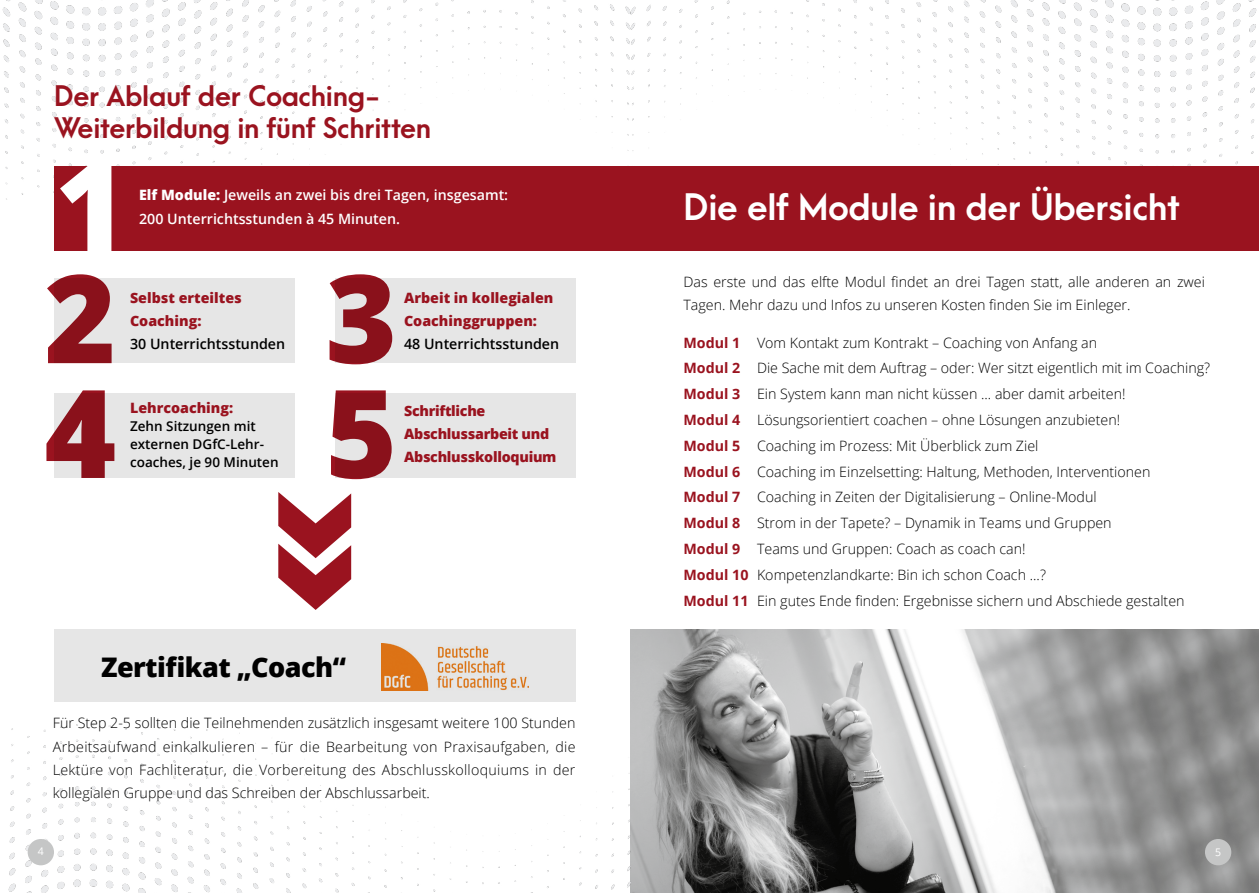
<style>
.page{position:relative;width:1259px;height:893px;background:#fff}
.page>*{position:absolute;margin:0;border:0;box-sizing:border-box;transform-origin:0 0}
.t1{font:800 122.7px "Open Sans";color:#9a131f}
.t2{font:800 122.7px "Open Sans";color:#fff}
.t3{font:700 34.8px "Arca Majora 3";letter-spacing:-.01em;color:#fff}
.t4{font:700 27px/32.4px "Arca Majora 3";letter-spacing:-.01em;color:#9a131f}
.t5{font:800 27px "Open Sans";letter-spacing:-.02em;color:#000}
.t6{font:300 14.25px/25.8px "Open Sans";color:#000}
.t7{font:600 14.25px/23.2px "Open Sans";color:#fff}
.t8{font:800 14.25px/23.2px "Open Sans";color:#9a131f}
.t9{font:800 14.25px/23.2px "Open Sans";letter-spacing:-.02em;color:#9a131f}
.t10{font:600 14.25px "Open Sans";color:#000}
.t11{font:600 13.5px/18px "Open Sans";color:#000}
.t12{font:10.5px "Open Sans";color:#fff}
.s1{font-weight:800}
.s2{font-weight:700;color:#9a131f}
</style>
<div class="page">
<img style="left:2px;top:0;width:1255px;height:199px">
<img style="left:630px;top:629px;width:629px;height:264px">
<div style="left:54px;top:166px;width:1205px;height:85px;background:#9a131f"></div>
<div style="left:54px;top:278px;width:240px;height:84px;background:#e6e6e6"></div>
<div style="left:335px;top:278px;width:240px;height:84px;background:#e6e6e6"></div>
<div style="left:54px;top:393px;width:240px;height:84px;background:#e6e6e6"></div>
<div style="left:335px;top:393px;width:240px;height:84px;background:#e6e6e6"></div>
<div style="left:54px;top:629px;width:521px;height:73px;background:#e6e6e6"></div>
<svg style="left:278px;top:492px;width:73px;height:118px"></svg>
<img style="left:8px;top:723px;width:623px;height:170px">
<img style="left:382px;top:644px;width:146px;height:46px">
<div style="left:28px;top:839px;width:26px;height:26px;background:#c5c6c6;border-radius:50%"></div>
<div style="left:1205px;top:839px;width:26px;height:26px;background:#c5c6c6;border-radius:50%"></div>
<h3 class="t4" style="left:54px;top:76px;width:379px">Der Ablauf der Coaching-<br>Weiterbildung in fünf Schritten</h3>
<h1 class="t2" style="left:55px;top:114px;width:73px">1</h1>
<p class="t7" style="left:139px;top:183px;width:370px"><span class="s1">Elf Module:</span> Jeweils an zwei bis drei Tagen, insgesamt:<br>200 Unterrichtsstunden à 45 Minuten.</p>
<h1 class="t1" style="left:44px;top:225px;width:73px">2</h1>
<h1 class="t1" style="left:325px;top:225px;width:73px">3</h1>
<h1 class="t1" style="left:44px;top:340px;width:73px">4</h1>
<h1 class="t1" style="left:325px;top:340px;width:73px">5</h1>
<p class="t8" style="left:130px;top:285px;width:113px">Selbst erteiltes<br>Coaching:</p>
<p class="t10" style="left:130px;top:334px;width:157px">30 Unterrichtsstunden</p>
<p class="t8" style="left:130px;top:396px;width:105px">Lehrcoaching:</p>
<p class="t11" style="left:130px;top:417px;width:150px">Zehn Sitzungen mit externen DGfC-Lehr&shy;coaches, je 90 Minuten</p>
<p class="t8" style="left:404px;top:285px;width:151px">Arbeit in kollegialen<br>Coachinggruppen:</p>
<p class="t10" style="left:404px;top:334px;width:157px">48 Unterrichtsstunden</p>
<p class="t9" style="left:404px;top:398px;width:154px">Schriftliche<br>Abschlussarbeit und<br>Abschlusskolloquium</p>
<h3 class="t5" style="left:101px;top:647px;width:247px">Zertifikat „Coach“</h3>
<p class="t6" style="left:53px;top:711px;width:524px;line-height:23.2px;text-align:justify">Für Step 2-5 sollten die Teilnehmenden zusätzlich insgesamt weitere 100 Stunden Arbeitsaufwand einkalkulieren – für die Bearbeitung von Praxisaufgaben, die Lektüre von Fachliteratur, die Vorbereitung des Abschlusskolloquiums in der kollegialen Gruppe und das Schreiben der Abschlussarbeit.</p>
<h2 class="t3" style="left:683px;top:177px;width:498px">Die elf Module in der Übersicht</h2>
<p class="t6" style="left:683px;top:269px;width:523px;line-height:23.2px">Das erste und das elfte Modul findet an drei Tagen statt, alle anderen an zwei<br>Tagen. Mehr dazu und Infos zu unseren Kosten finden Sie im Einleger.</p>
<p class="t6" style="left:683px;top:329px;width:528px"><span class="s2">Modul 1</span> Vom Kontakt zum Kontrakt – Coaching von Anfang an<br><span class="s2">Modul 2</span> Die Sache mit dem Auftrag – oder: Wer sitzt eigentlich mit im Coaching?<br><span class="s2">Modul 3</span> Ein System kann man nicht küssen ... aber damit arbeiten!<br><span class="s2">Modul 4</span> Lösungsorientiert coachen – ohne Lösungen anzubieten!<br><span class="s2">Modul 5</span> Coaching im Prozess: Mit Überblick zum Ziel<br><span class="s2">Modul 6</span> Coaching im Einzelsetting: Haltung, Methoden, Interventionen<br><span class="s2">Modul 7</span> Coaching in Zeiten der Digitalisierung – Online-Modul<br><span class="s2">Modul 8</span> Strom in der Tapete? – Dynamik in Teams und Gruppen<br><span class="s2">Modul 9</span> Teams und Gruppen: Coach as coach can!<br><span class="s2">Modul 10</span> Kompetenzlandkarte: Bin ich schon Coach ...?<br><span class="s2">Modul 11</span> Ein gutes Ende finden: Ergebnisse sichern und Abschiede gestalten</p>
<p class="t12" style="left:38px;top:844px;width:8px">4</p>
<p class="t12" style="left:1215px;top:845px;width:8px">5</p>
</div>
